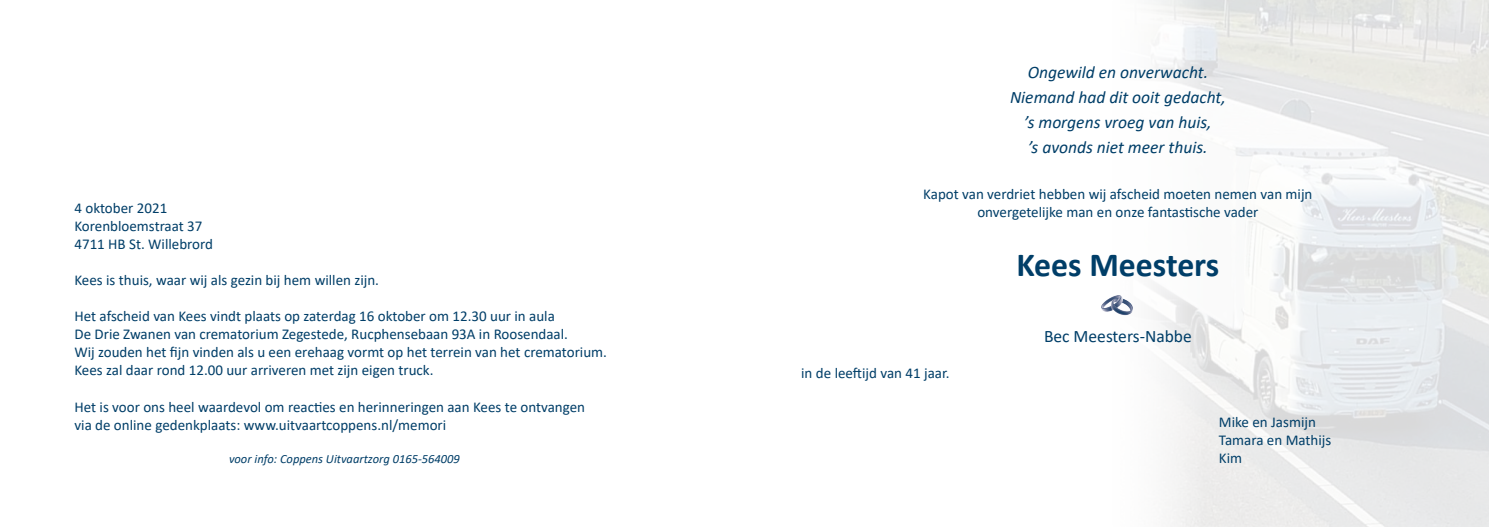
<style>
.page{position:relative;width:1489px;height:527px;background:#fff}
.page>*{position:absolute;margin:0;border:0;box-sizing:border-box;transform-origin:0 0}
.t1{font:700 33.75px "Calibri";color:#003e68}
.t2{font:italic 17.5px/25px "Calibri";color:#003e68;text-align:center}
.t3{font:17.5px "Calibri";color:#003e68}
.t4{font:15px/18px "Calibri";color:#003e68}
.t5{font:italic 12.5px "Calibri";color:#003e68}
</style>
<div class="page">
<img style="left:1153px;top:0;width:335px;height:526px">
<img style="left:1101px;top:295px;width:32px;height:21px">
<p class="t4" style="left:74px;top:199px;width:140px">4 oktober 2021<br>Korenbloemstraat 37<br>4711 HB St. Willebrord</p>
<p class="t4" style="left:74px;top:271px;width:306px">Kees is thuis, waar wij als gezin bij hem willen zijn.</p>
<p class="t4" style="left:74px;top:307px;width:534px">Het afscheid van Kees vindt plaats op zaterdag 16 oktober om 12.30 uur in aula<br>De Drie Zwanen van crematorium Zegestede, Rucphensebaan 93A in Roosendaal.<br>Wij zouden het fijn vinden als u een erehaag vormt op het terrein van het crematorium.<br>Kees zal daar rond 12.00 uur arriveren met zijn eigen truck.</p>
<p class="t4" style="left:74px;top:397px;width:512px">Het is voor ons heel waardevol om reacties en herinneringen aan Kees te ontvangen via de online gedenkplaats: www.uitvaartcoppens.nl/memori</p>
<p class="t5" style="left:229px;top:449px;width:232px">voor info: Coppens Uitvaartzorg 0165-564009</p>
<p class="t2" style="left:1009px;top:58px;width:217px">Ongewild en onverwacht.<br>Niemand had dit ooit gedacht, ’s morgens vroeg van huis,<br>’s avonds niet meer thuis.</p>
<p class="t4" style="left:923px;top:184px;width:390px;text-align:center">Kapot van verdriet hebben wij afscheid moeten nemen van mijn onvergetelijke man en onze fantastische vader</p>
<h1 class="t1" style="left:1016px;top:240px;width:204px">Kees Meesters</h1>
<p class="t4" style="left:801px;top:363px;width:150px">in de leeftijd van 41 jaar.</p>
<p class="t3" style="left:1043px;top:323px;width:149px">Bec Meesters-Nabbe</p>
<p class="t4" style="left:1218px;top:412px;width:114px">Mike en Jasmijn<br>Tamara en Mathijs<br>Kim</p>
</div>
